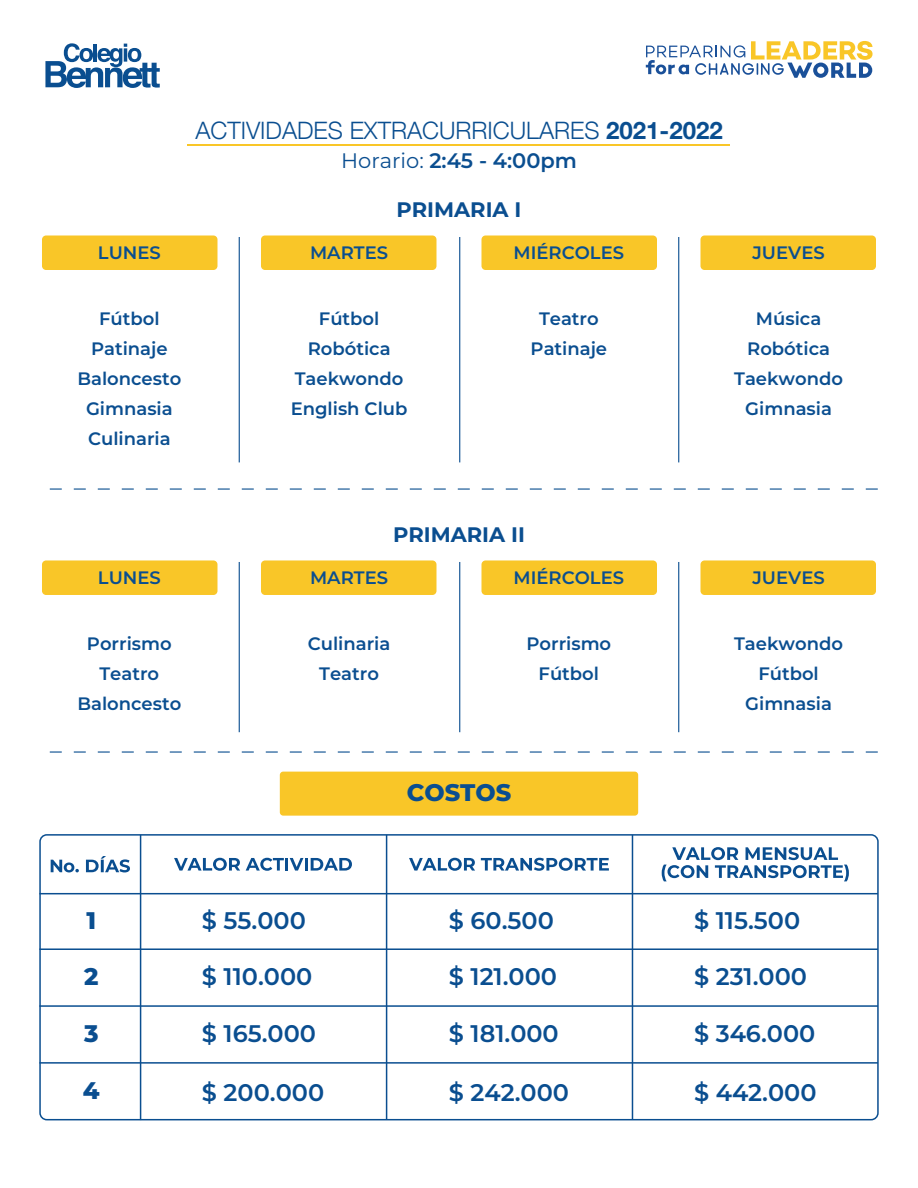
<style>
.page{position:relative;width:918px;height:1188px;background:#fff}
.page>*{position:absolute;margin:0;border:0;box-sizing:border-box;transform-origin:0 0}
.t1{font:600 24px "Montserrat";color:#0a4e90}
.t2{font:300 24px "Helvetica Neue";color:#0a4e90}
.t3{font:800 24px "Montserrat";color:#0a4e90}
.t4{font:600 21px "Montserrat";color:#0a4e90}
.t5{font:700 21px "Montserrat";color:#0a4e90}
.t6{font:600 18px/30px "Montserrat";color:#0a4e90;text-align:center}
.s1{font-weight:700}
.s2{font-weight:400}
</style>
<div class="page">
<svg style="left:45px;top:43px;width:115px;height:45px"></svg>
<svg style="left:646px;top:41px;width:227px;height:37px"></svg>
<hr style="left:188px;top:145px;width:542px;height:1px;background:#f9c628">
<div style="left:42px;top:236px;width:175px;height:34px;background:#f9c628;border-radius:4px"></div>
<div style="left:261px;top:236px;width:175px;height:34px;background:#f9c628;border-radius:4px"></div>
<div style="left:481px;top:236px;width:176px;height:34px;background:#f9c628;border-radius:4px"></div>
<div style="left:700px;top:236px;width:176px;height:34px;background:#f9c628;border-radius:4px"></div>
<hr style="left:239px;top:237px;width:1px;height:225px;background:#0a4e90">
<hr style="left:459px;top:237px;width:1px;height:225px;background:#0a4e90">
<hr style="left:678px;top:237px;width:1px;height:225px;background:#0a4e90">
<div style="left:42px;top:560px;width:175px;height:35px;background:#f9c628;border-radius:4px"></div>
<div style="left:261px;top:560px;width:175px;height:35px;background:#f9c628;border-radius:4px"></div>
<div style="left:481px;top:560px;width:176px;height:35px;background:#f9c628;border-radius:4px"></div>
<div style="left:700px;top:560px;width:176px;height:35px;background:#f9c628;border-radius:4px"></div>
<hr style="left:239px;top:562px;width:1px;height:170px;background:#0a4e90">
<hr style="left:459px;top:562px;width:1px;height:170px;background:#0a4e90">
<hr style="left:678px;top:562px;width:1px;height:170px;background:#0a4e90">
<svg style="left:50px;top:488px;width:828px;height:2px"></svg>
<svg style="left:50px;top:751px;width:828px;height:2px"></svg>
<div style="left:39px;top:834px;width:840px;height:286px;border:2px solid #0a4e90;border-radius:7px"></div>
<div style="left:280px;top:772px;width:358px;height:44px;background:#f9c628;border-radius:3px"></div>
<hr style="left:140px;top:835px;width:1px;height:285px;background:#0a4e90">
<hr style="left:386px;top:835px;width:1px;height:285px;background:#0a4e90">
<hr style="left:632px;top:835px;width:1px;height:285px;background:#0a4e90">
<svg style="left:174px;top:858px;width:66px;height:13px"></svg>
<svg style="left:246px;top:858px;width:106px;height:13px"></svg>
<svg style="left:409px;top:858px;width:66px;height:13px"></svg>
<svg style="left:481px;top:858px;width:128px;height:13px"></svg>
<svg style="left:662px;top:847px;width:187px;height:34px"></svg>
<hr style="left:39px;top:893px;width:839px;height:1px;background:#0a4e90">
<hr style="left:39px;top:948px;width:839px;height:2px;background:#0a4e90">
<hr style="left:39px;top:1005px;width:839px;height:2px;background:#0a4e90">
<hr style="left:39px;top:1062px;width:839px;height:2px;background:#0a4e90">
<svg style="left:86px;top:856px;width:44px;height:16px"></svg>
<svg style="left:51px;top:860px;width:28px;height:12px"></svg>
<h1 class="t2" style="left:195px;top:111px;width:529px">ACTIVIDADES EXTRACURRICULARES <span class="s1">2021-2022</span></h1>
<p class="t4" style="left:341px;top:146px;width:237px"><span class="s2">Horario:</span> 2:45 - 4:00pm</p>
<p class="t6" style="left:98px;top:237px;width:64px">LUNES</p>
<p class="t5" style="left:396px;top:194px;width:127px">PRIMARIA I</p>
<p class="t6" style="left:310px;top:237px;width:80px">MARTES</p>
<p class="t6" style="left:514px;top:237px;width:112px">MIÉRCOLES</p>
<p class="t6" style="left:753px;top:237px;width:74px">JUEVES</p>
<p class="t6" style="left:77px;top:303px;width:105px">Fútbol<br>Patinaje<br>Baloncesto<br>Gimnasia<br>Culinaria</p>
<p class="t6" style="left:291px;top:303px;width:118px">Fútbol<br>Robótica<br>Taekwondo<br>English Club</p>
<p class="t6" style="left:531px;top:303px;width:78px">Teatro<br>Patinaje</p>
<p class="t6" style="left:734px;top:303px;width:110px">Música<br>Robótica<br>Taekwondo<br>Gimnasia</p>
<p class="t6" style="left:98px;top:562px;width:64px">LUNES</p>
<p class="t5" style="left:393px;top:519px;width:133px">PRIMARIA II</p>
<p class="t6" style="left:310px;top:562px;width:80px">MARTES</p>
<p class="t6" style="left:514px;top:562px;width:112px">MIÉRCOLES</p>
<p class="t6" style="left:753px;top:562px;width:74px">JUEVES</p>
<p class="t6" style="left:77px;top:628px;width:105px">Porrismo<br>Teatro<br>Baloncesto</p>
<p class="t6" style="left:308px;top:628px;width:84px">Culinaria<br>Teatro</p>
<p class="t6" style="left:526px;top:628px;width:86px">Porrismo<br>Fútbol</p>
<p class="t6" style="left:734px;top:628px;width:110px">Taekwondo<br>Fútbol<br>Gimnasia</p>
<h1 class="t3" style="left:86px;top:903px;width:11px">1</h1>
<h1 class="t1" style="left:202px;top:903px;width:106px">$ 55.000</h1>
<h1 class="t1" style="left:202px;top:960px;width:112px">$ 110.000</h1>
<h1 class="t1" style="left:202px;top:1017px;width:116px">$ 165.000</h1>
<h1 class="t1" style="left:202px;top:1075px;width:124px">$ 200.000</h1>
<h1 class="t3" style="left:84px;top:959px;width:16px">2</h1>
<h1 class="t3" style="left:84px;top:1016px;width:16px">3</h1>
<h1 class="t3" style="left:83px;top:1073px;width:18px">4</h1>
<h1 class="t3" style="left:407px;top:775px;width:106px">COSTOS</h1>
<h1 class="t1" style="left:449px;top:903px;width:107px">$ 60.500</h1>
<h1 class="t1" style="left:449px;top:960px;width:110px">$ 121.000</h1>
<h1 class="t1" style="left:449px;top:1017px;width:111px">$ 181.000</h1>
<h1 class="t1" style="left:449px;top:1075px;width:122px">$ 242.000</h1>
<h1 class="t1" style="left:694px;top:903px;width:108px">$ 115.500</h1>
<h1 class="t1" style="left:694px;top:960px;width:115px">$ 231.000</h1>
<h1 class="t1" style="left:694px;top:1017px;width:123px">$ 346.000</h1>
<h1 class="t1" style="left:694px;top:1075px;width:124px">$ 442.000</h1>
</div>
